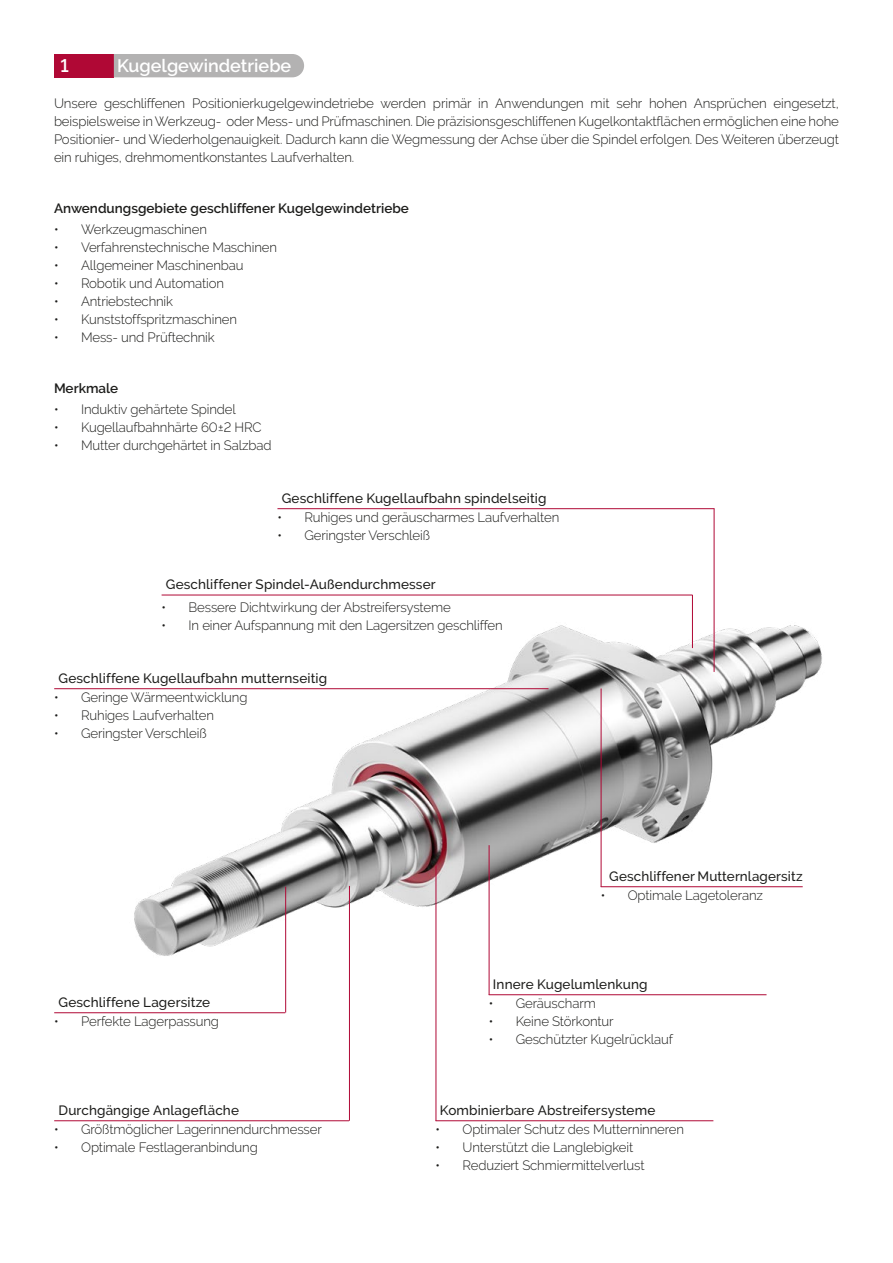
<style>
.page{position:relative;width:893px;height:1263px;background:#fff}
.page>*{position:absolute;margin:0;border:0;box-sizing:border-box;transform-origin:0 0}
.t1{font:600 18px "Raleway";color:#fff}
.t2{font:300 13.5px/18px "Raleway";letter-spacing:-.01em;color:#1d1d1b;text-align:justify}
.t3{font:500 13.5px "Raleway";letter-spacing:.01em;color:#1d1d1b}
.t4{font:600 13.5px "Raleway";color:#1d1d1b}
</style>
<div class="page">
<div style="left:54px;top:54px;width:60px;height:23px;background:#b00835"></div>
<img style="left:54px;top:569px;width:768px;height:412px">
<hr style="left:714px;top:509px;width:1px;height:163px;background:#b00835">
<hr style="left:601px;top:688px;width:1px;height:199px;background:#b00835">
<hr style="left:489px;top:845px;width:1px;height:150px;background:#b00835">
<hr style="left:436px;top:865px;width:1px;height:256px;background:#b00835">
<hr style="left:349px;top:886px;width:1px;height:235px;background:#b00835">
<hr style="left:285px;top:887px;width:1px;height:125px;background:#b00835">
<hr style="left:692px;top:595px;width:1px;height:53px;background:#b00835">
<hr style="left:54px;top:688px;width:495px;height:1px;background:#b00835">
<hr style="left:277px;top:508px;width:437px;height:1px;background:#b00835">
<hr style="left:54px;top:1012px;width:231px;height:1px;background:#b00835">
<hr style="left:54px;top:1120px;width:295px;height:1px;background:#b00835">
<hr style="left:436px;top:1120px;width:277px;height:1px;background:#b00835">
<hr style="left:489px;top:994px;width:277px;height:1px;background:#b00835">
<hr style="left:601px;top:886px;width:202px;height:1px;background:#b00835">
<hr style="left:162px;top:595px;width:530px;height:1px;background:#b00835">
<div style="left:114px;top:54px;width:190px;height:23px;background:#b3b2b2"></div>
<h1 class="t1" style="left:60px;top:56px;width:10px">1</h1>
<h1 class="t1" style="left:117px;top:56px;width:176px">Kugelgewindetriebe</h1>
<p class="t2" style="left:54px;top:94px;width:786px">Unsere geschliffenen Positionierkugelgewindetriebe werden primär in Anwendungen mit sehr hohen Ansprüchen eingesetzt, beispielsweise in Werkzeug- oder Mess- und Prüfmaschinen. Die präzisionsgeschliffenen Kugelkontaktflächen ermöglichen eine hohe Positionier- und Wiederholgenauigkeit. Dadurch kann die Wegmessung der Achse über die Spindel erfolgen. Des Weiteren überzeugt ein ruhiges, drehmomentkonstantes Laufverhalten.</p>
<p class="t4" style="left:54px;top:200px;width:356px">Anwendungsgebiete geschliffener Kugelgewindetriebe</p>
<p class="t2" style="left:54px;top:220px;width:154px">• Werkzeugmaschinen</p>
<p class="t2" style="left:54px;top:238px;width:225px">• Verfahrenstechnische Maschinen</p>
<p class="t2" style="left:54px;top:256px;width:191px">• Allgemeiner Maschinenbau</p>
<p class="t2" style="left:54px;top:274px;width:172px">• Robotik und Automation</p>
<p class="t2" style="left:54px;top:292px;width:121px">• Antriebstechnik</p>
<p class="t2" style="left:54px;top:310px;width:185px">• Kunststoffspritzmaschinen</p>
<p class="t2" style="left:54px;top:328px;width:162px">• Mess- und Prüftechnik</p>
<p class="t4" style="left:54px;top:381px;width:66px">Merkmale</p>
<p class="t2" style="left:54px;top:400px;width:183px">• Induktiv gehärtete Spindel</p>
<p class="t2" style="left:54px;top:418px;width:209px">• Kugellaufbahnhärte 60±2 HRC</p>
<p class="t2" style="left:54px;top:436px;width:219px">• Mutter durchgehärtet in Salzbad</p>
<p class="t3" style="left:282px;top:490px;width:266px">Geschliffene Kugellaufbahn spindelseitig</p>
<p class="t2" style="left:277px;top:508px;width:283px">• Ruhiges und geräuscharmes Laufverhalten</p>
<p class="t2" style="left:277px;top:526px;width:154px">• Geringster Verschleiß</p>
<p class="t3" style="left:166px;top:576px;width:271px">Geschliffener Spindel-Außendurchmesser</p>
<p class="t2" style="left:162px;top:598px;width:291px">• Bessere Dichtwirkung der Abstreifersysteme</p>
<p class="t2" style="left:162px;top:616px;width:343px">• In einer Aufspannung mit den Lagersitzen geschliffen</p>
<p class="t3" style="left:58px;top:670px;width:270px">Geschliffene Kugellaufbahn mutternseitig</p>
<p class="t2" style="left:54px;top:688px;width:195px">• Geringe Wärmeentwicklung</p>
<p class="t2" style="left:54px;top:706px;width:161px">• Ruhiges Laufverhalten</p>
<p class="t2" style="left:54px;top:724px;width:154px">• Geringster Verschleiß</p>
<p class="t3" style="left:58px;top:994px;width:153px">Geschliffene Lagersitze</p>
<p class="t2" style="left:54px;top:1012px;width:166px">• Perfekte Lagerpassung</p>
<p class="t3" style="left:58px;top:1102px;width:182px">Durchgängige Anlagefläche</p>
<p class="t2" style="left:54px;top:1120px;width:269px">• Größtmöglicher Lagerinnendurchmesser</p>
<p class="t2" style="left:54px;top:1138px;width:205px">• Optimale Festlageranbindung</p>
<p class="t3" style="left:609px;top:868px;width:195px">Geschliffener Mutternlagersitz</p>
<p class="t2" style="left:601px;top:886px;width:164px">• Optimale Lagetoleranz</p>
<p class="t3" style="left:493px;top:976px;width:156px">Innere Kugelumlenkung</p>
<p class="t2" style="left:489px;top:994px;width:109px">• Geräuscharm</p>
<p class="t2" style="left:489px;top:1012px;width:127px">• Keine Störkontur</p>
<p class="t2" style="left:489px;top:1030px;width:186px">• Geschützter Kugelrücklauf</p>
<p class="t3" style="left:440px;top:1102px;width:217px">Kombinierbare Abstreifersysteme</p>
<p class="t2" style="left:436px;top:1120px;width:250px">• Optimaler Schutz des Mutterninneren</p>
<p class="t2" style="left:436px;top:1138px;width:199px">• Unterstützt die Langlebigkeit</p>
<p class="t2" style="left:436px;top:1156px;width:211px">• Reduziert Schmiermittelverlust</p>
</div>
